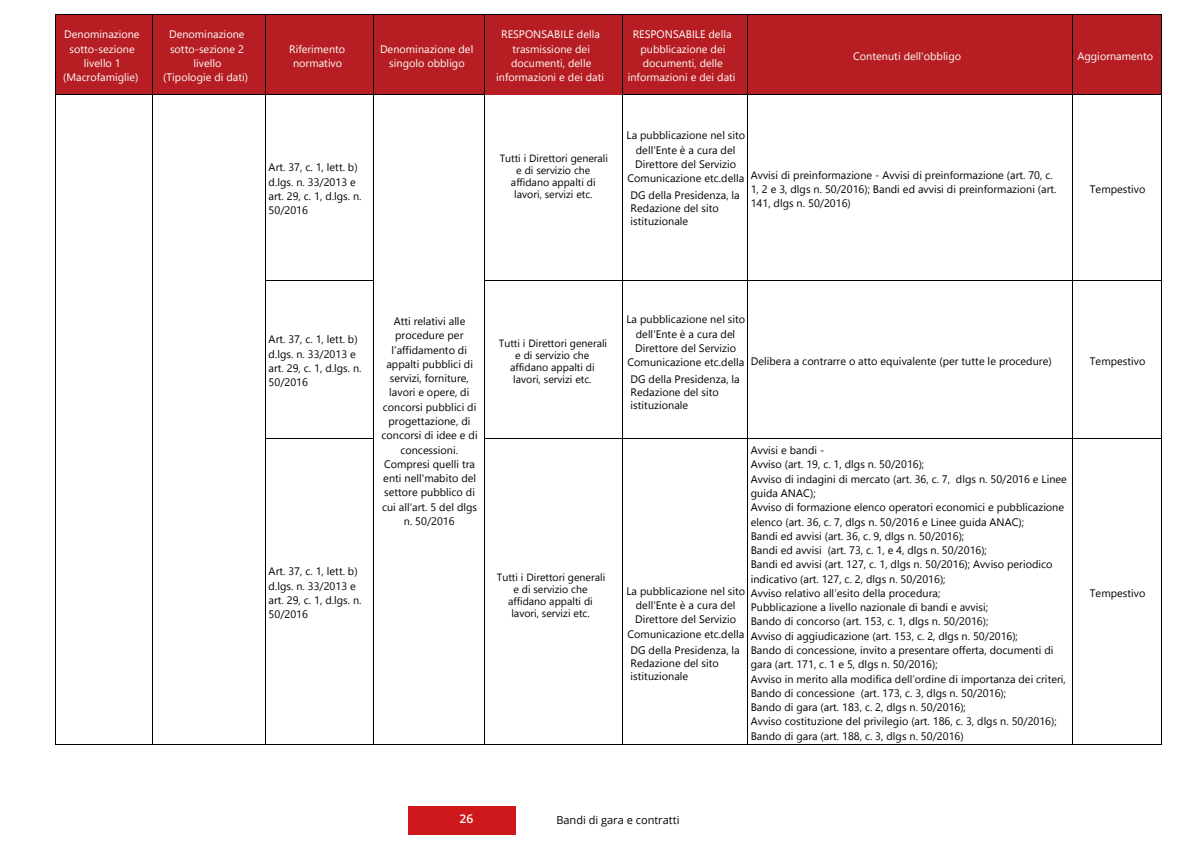
<style>
.page{position:relative;width:1191px;height:842px;background:#fff}
.page>*{position:absolute;margin:0;border:0;box-sizing:border-box;transform-origin:0 0}
.t1{font:600 12px "Open Sans";color:#fff}
.t2{font:11px "Open Sans";color:#000}
.t3{font:10.8px/14.3px "Segoe UI";letter-spacing:.005em;color:#000}
.t4{font:10.8px/14.3px "Segoe UI";letter-spacing:.005em;color:#fff;text-align:center}
.t5{font:10.5px/12.1px "Segoe UI";color:#000;text-align:center}
</style>
<div class="page">
<div style="left:408px;top:806px;width:107px;height:28px;background:#cd171a"></div>
<div style="left:55px;top:14px;width:97px;height:80px;background:#b61e23"></div>
<div style="left:152px;top:14px;width:113px;height:80px;background:#b61e23"></div>
<div style="left:265px;top:14px;width:108px;height:80px;background:#b61e23"></div>
<div style="left:373px;top:14px;width:111px;height:80px;background:#b61e23"></div>
<div style="left:484px;top:14px;width:138px;height:80px;background:#b61e23"></div>
<div style="left:622px;top:14px;width:125px;height:80px;background:#b61e23"></div>
<div style="left:747px;top:14px;width:325px;height:80px;background:#b61e23"></div>
<div style="left:1072px;top:14px;width:89px;height:80px;background:#b61e23"></div>
<hr style="left:55px;top:14px;width:97px;height:1px;background:#000">
<hr style="left:152px;top:14px;width:113px;height:1px;background:#000">
<hr style="left:265px;top:14px;width:108px;height:1px;background:#000">
<hr style="left:374px;top:14px;width:110px;height:1px;background:#000">
<hr style="left:484px;top:14px;width:138px;height:1px;background:#000">
<hr style="left:623px;top:14px;width:124px;height:1px;background:#000">
<hr style="left:747px;top:14px;width:325px;height:1px;background:#000">
<hr style="left:1072px;top:14px;width:89px;height:1px;background:#000">
<hr style="left:55px;top:14px;width:1px;height:80px;background:#000">
<hr style="left:152px;top:14px;width:1px;height:80px;background:#000">
<hr style="left:265px;top:14px;width:1px;height:80px;background:#000">
<hr style="left:373px;top:14px;width:1px;height:80px;background:#000">
<hr style="left:484px;top:14px;width:1px;height:80px;background:#000">
<hr style="left:622px;top:14px;width:1px;height:80px;background:#000">
<hr style="left:747px;top:14px;width:1px;height:80px;background:#000">
<hr style="left:1072px;top:14px;width:1px;height:80px;background:#000">
<hr style="left:1161px;top:14px;width:1px;height:80px;background:#000">
<hr style="left:55px;top:94px;width:97px;height:1px;background:#000">
<hr style="left:152px;top:94px;width:113px;height:1px;background:#000">
<hr style="left:265px;top:94px;width:108px;height:1px;background:#000">
<hr style="left:374px;top:94px;width:110px;height:1px;background:#000">
<hr style="left:623px;top:94px;width:124px;height:1px;background:#000">
<hr style="left:747px;top:94px;width:325px;height:1px;background:#000">
<hr style="left:1072px;top:94px;width:89px;height:1px;background:#000">
<hr style="left:55px;top:95px;width:1px;height:185px;background:#000">
<hr style="left:152px;top:95px;width:1px;height:185px;background:#000">
<hr style="left:265px;top:95px;width:1px;height:185px;background:#000">
<hr style="left:373px;top:95px;width:1px;height:185px;background:#000">
<hr style="left:484px;top:95px;width:1px;height:185px;background:#000">
<hr style="left:622px;top:95px;width:1px;height:185px;background:#000">
<hr style="left:747px;top:95px;width:1px;height:185px;background:#000">
<hr style="left:1072px;top:95px;width:1px;height:185px;background:#000">
<hr style="left:1161px;top:95px;width:1px;height:185px;background:#000">
<hr style="left:265px;top:280px;width:108px;height:1px;background:#000">
<hr style="left:484px;top:280px;width:138px;height:1px;background:#000">
<hr style="left:623px;top:280px;width:124px;height:1px;background:#000">
<hr style="left:747px;top:280px;width:325px;height:1px;background:#000">
<hr style="left:1072px;top:280px;width:89px;height:1px;background:#000">
<hr style="left:55px;top:281px;width:1px;height:157px;background:#000">
<hr style="left:152px;top:281px;width:1px;height:157px;background:#000">
<hr style="left:265px;top:281px;width:1px;height:157px;background:#000">
<hr style="left:373px;top:281px;width:1px;height:157px;background:#000">
<hr style="left:484px;top:281px;width:1px;height:157px;background:#000">
<hr style="left:622px;top:281px;width:1px;height:157px;background:#000">
<hr style="left:747px;top:281px;width:1px;height:157px;background:#000">
<hr style="left:1072px;top:281px;width:1px;height:157px;background:#000">
<hr style="left:1161px;top:281px;width:1px;height:157px;background:#000">
<hr style="left:265px;top:438px;width:108px;height:1px;background:#000">
<hr style="left:484px;top:438px;width:138px;height:1px;background:#000">
<hr style="left:623px;top:438px;width:124px;height:1px;background:#000">
<hr style="left:747px;top:438px;width:325px;height:1px;background:#000">
<hr style="left:1072px;top:438px;width:89px;height:1px;background:#000">
<hr style="left:55px;top:438px;width:1px;height:306px;background:#000">
<hr style="left:55px;top:744px;width:97px;height:1px;background:#000">
<hr style="left:152px;top:438px;width:1px;height:306px;background:#000">
<hr style="left:152px;top:744px;width:113px;height:1px;background:#000">
<hr style="left:265px;top:438px;width:1px;height:306px;background:#000">
<hr style="left:265px;top:744px;width:108px;height:1px;background:#000">
<hr style="left:373px;top:438px;width:1px;height:306px;background:#000">
<hr style="left:374px;top:744px;width:110px;height:1px;background:#000">
<hr style="left:484px;top:438px;width:1px;height:306px;background:#000">
<hr style="left:484px;top:744px;width:138px;height:1px;background:#000">
<hr style="left:622px;top:438px;width:1px;height:306px;background:#000">
<hr style="left:623px;top:744px;width:124px;height:1px;background:#000">
<hr style="left:747px;top:438px;width:1px;height:306px;background:#000">
<hr style="left:747px;top:744px;width:325px;height:1px;background:#000">
<hr style="left:1072px;top:438px;width:1px;height:306px;background:#000">
<hr style="left:1072px;top:744px;width:89px;height:1px;background:#000">
<hr style="left:1161px;top:438px;width:1px;height:306px;background:#000">
<p class="t4" style="left:63px;top:28px;width:78px">Denominazione sotto-sezione livello 1 (Macrofamiglie)</p>
<p class="t4" style="left:163px;top:28px;width:87px">Denominazione sotto-sezione 2 livello<br>(Tipologie di dati)</p>
<p class="t4" style="left:289px;top:43px;width:58px">Riferimento normativo</p>
<p class="t4" style="left:380px;top:43px;width:95px">Denominazione del singolo obbligo</p>
<p class="t3" style="left:269px;top:162px;width:94px">Art. 37, c. 1, lett. b) d.lgs. n. 33/2013 e art. 29, c. 1, d.lgs. n.<br>50/2016</p>
<p class="t4" style="left:496px;top:28px;width:109px">RESPONSABILE della trasmissione dei documenti, delle informazioni e dei dati</p>
<p class="t4" style="left:628px;top:28px;width:109px">RESPONSABILE della pubblicazione dei documenti, delle informazioni e dei dati</p>
<p class="t4" style="left:853px;top:50px;width:110px">Contenuti dell'obbligo</p>
<p class="t4" style="left:1077px;top:50px;width:77px">Aggiornamento</p>
<p class="t5" style="left:500px;top:153px;width:110px">Tutti i Direttori generali e di servizio che affidano appalti di lavori, servizi etc.</p>
<p class="t3" style="left:626px;top:129px;width:120px;text-align:center">La pubblicazione nel sito dell'Ente è a cura del<br>Direttore del Servizio<br>Comunicazione etc.della</p>
<p class="t3" style="left:630px;top:189px;width:111px;line-height:13px">DG della Presidenza, la<br>Redazione del sito istituzionale</p>
<p class="t3" style="left:750px;top:169px;width:307px">Avvisi di preinformazione - Avvisi di preinformazione (art. 70, c.<br>1, 2 e 3, dlgs n. 50/2016); Bandi ed avvisi di preinformazioni (art.<br>141, dlgs n. 50/2016)</p>
<p class="t3" style="left:1089px;top:183px;width:57px">Tempestivo</p>
<p class="t3" style="left:269px;top:333px;width:94px">Art. 37, c. 1, lett. b) d.lgs. n. 33/2013 e art. 29, c. 1, d.lgs. n.<br>50/2016</p>
<p class="t3" style="left:269px;top:565px;width:94px">Art. 37, c. 1, lett. b) d.lgs. n. 33/2013 e art. 29, c. 1, d.lgs. n.<br>50/2016</p>
<p class="t3" style="left:381px;top:315px;width:98px;text-align:center">Atti relativi alle procedure per l’affidamento di appalti pubblici di servizi, forniture, lavori e opere, di concorsi pubblici di progettazione, di concorsi di idee e di concessioni.<br>Compresi quelli tra enti nell'mabito del settore pubblico di cui all'art. 5 del dlgs n. 50/2016</p>
<p class="t5" style="left:499px;top:338px;width:110px">Tutti i Direttori generali e di servizio che affidano appalti di lavori, servizi etc.</p>
<p class="t5" style="left:497px;top:572px;width:110px">Tutti i Direttori generali e di servizio che affidano appalti di lavori, servizi etc.</p>
<p class="t3" style="left:626px;top:313px;width:120px;text-align:center">La pubblicazione nel sito dell'Ente è a cura del<br>Direttore del Servizio<br>Comunicazione etc.della</p>
<p class="t3" style="left:630px;top:373px;width:111px;line-height:12.9px">DG della Presidenza, la<br>Redazione del sito istituzionale</p>
<p class="t3" style="left:750px;top:355px;width:302px">Delibera a contrarre o atto equivalente (per tutte le procedure)</p>
<p class="t3" style="left:1089px;top:355px;width:57px">Tempestivo</p>
<p class="t3" style="left:750px;top:444px;width:318px">Avvisi e bandi -<br>Avviso (art. 19, c. 1, dlgs n. 50/2016);<br>Avviso di indagini di mercato (art. 36, c. 7, dlgs n. 50/2016 e Linee guida ANAC);<br>Avviso di formazione elenco operatori economici e pubblicazione elenco (art. 36, c. 7, dlgs n. 50/2016 e Linee guida ANAC);<br>Bandi ed avvisi (art. 36, c. 9, dlgs n. 50/2016);<br>Bandi ed avvisi (art. 73, c. 1, e 4, dlgs n. 50/2016);<br>Bandi ed avvisi (art. 127, c. 1, dlgs n. 50/2016); Avviso periodico indicativo (art. 127, c. 2, dlgs n. 50/2016);<br>Avviso relativo all’esito della procedura;<br>Pubblicazione a livello nazionale di bandi e avvisi;<br>Bando di concorso (art. 153, c. 1, dlgs n. 50/2016);<br>Avviso di aggiudicazione (art. 153, c. 2, dlgs n. 50/2016);<br>Bando di concessione, invito a presentare offerta, documenti di gara (art. 171, c. 1 e 5, dlgs n. 50/2016);<br>Avviso in merito alla modifica dell’ordine di importanza dei criteri, Bando di concessione (art. 173, c. 3, dlgs n. 50/2016);<br>Bando di gara (art. 183, c. 2, dlgs n. 50/2016);<br>Avviso costituzione del privilegio (art. 186, c. 3, dlgs n. 50/2016); Bando di gara (art. 188, c. 3, dlgs n. 50/2016)</p>
<p class="t3" style="left:626px;top:585px;width:120px;text-align:center">La pubblicazione nel sito dell'Ente è a cura del<br>Direttore del Servizio<br>Comunicazione etc.della</p>
<p class="t3" style="left:630px;top:645px;width:111px;line-height:12.9px">DG della Presidenza, la<br>Redazione del sito istituzionale</p>
<p class="t3" style="left:1089px;top:587px;width:57px">Tempestivo</p>
<p class="t1" style="left:459px;top:810px;width:15px">26</p>
<p class="t2" style="left:556px;top:813px;width:125px">Bandi di gara e contratti</p>
</div>
